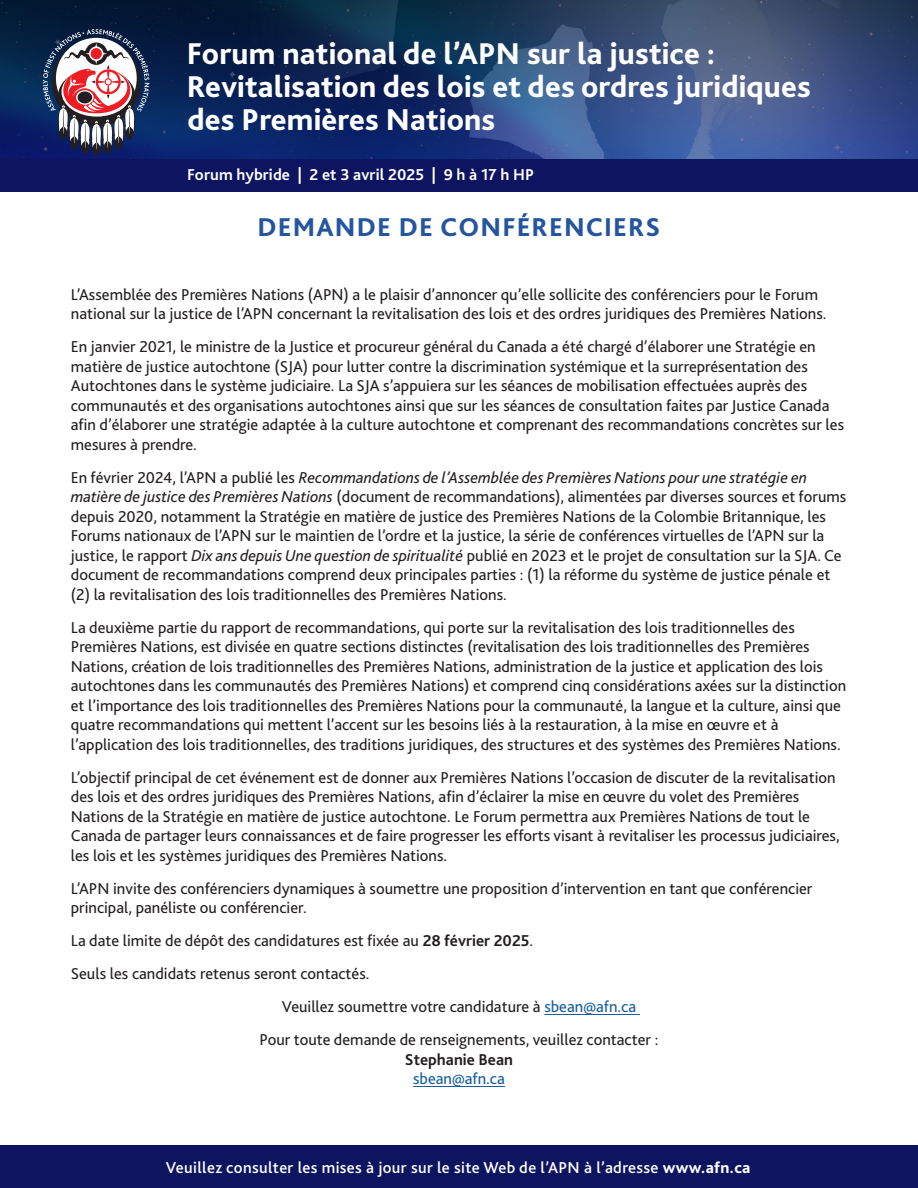
<style>
.page{position:relative;width:918px;height:1188px;background:#fff}
.page>*{position:absolute;margin:0;border:0;box-sizing:border-box;transform-origin:0 0}
.t1{font:800 31.5px/33px "Bliss 2";letter-spacing:.005em;color:#fff}
.t2{font:800 27px "Bliss 2";letter-spacing:.04em;color:#24559e}
.Body_Text{font:16.5px/19.5px "Bliss 2";color:#231f20}
.t3{font:500 16.5px "Bliss 2";letter-spacing:.02em;color:#fff}
.t4{font:700 16.5px "Bliss 2";letter-spacing:.005em;color:#fff}
.s1{font-style:italic}
.s2{font-weight:700}
.s3{color:#175d9e}
.s4{font-weight:800}
</style>
<div class="page">
<div style="left:0;top:1145px;width:918px;height:43px;background:#0e1460"></div>
<img style="left:0;top:0;width:918px;height:159px">
<svg style="left:43px;top:24px;width:207px;height:132px;background:#3e466b"></svg>
<div style="left:0;top:159px;width:918px;height:33px;background:#0e1460"></div>
<hr style="left:544px;top:1014px;width:96px;height:1px;background:#175d9e">
<hr style="left:413px;top:1086px;width:92px;height:1px;background:#175d9e">
<h1 class="t1" style="left:187px;top:36px;width:626px">Forum national de l’APN sur la justice :<br>Revitalisation des lois et des ordres juridiques des Premières Nations</h1>
<p class="t4" style="left:187px;top:164px;width:348px">Forum hybride | 2 et 3 avril 2025 | 9 h à 17 h HP</p>
<h2 class="t2" style="left:258px;top:210px;width:404px">DEMANDE DE CONFÉRENCIERS</h2>
<p class="Body_Text" style="left:71px;top:284px;width:757px">L’Assemblée des Premières Nations (APN) a le plaisir d’annoncer qu’elle sollicite des conférenciers pour le Forum national sur la justice de l’APN concernant la revitalisation des lois et des ordres juridiques des Premières Nations.</p>
<p class="Body_Text" style="left:71px;top:336px;width:775px">En janvier 2021, le ministre de la Justice et procureur général du Canada a été chargé d’élaborer une Stratégie en matière de justice autochtone (SJA) pour lutter contre la discrimination systémique et la surreprésentation des Autochtones dans le système judiciaire. La SJA s’appuiera sur les séances de mobilisation effectuées auprès des communautés et des organisations autochtones ainsi que sur les séances de consultation faites par Justice Canada afin d’élaborer une stratégie adaptée à la culture autochtone et comprenant des recommandations concrètes sur les mesures à prendre.</p>
<p class="Body_Text" style="left:71px;top:467px;width:777px">En février 2024, l’APN a publié les <span class="s1">Recommandations de l’Assemblée des Premières Nations pour une stratégie en matière de justice des Premières Nations</span> (document de recommandations), alimentées par diverses sources et forums depuis 2020, notamment la Stratégie en matière de justice des Premières Nations de la Colombie Britannique, les Forums nationaux de l’APN sur le maintien de l’ordre et la justice, la série de conférences virtuelles de l’APN sur la justice, le rapport <span class="s1">Dix ans depuis Une question de spiritualité</span> publié en 2023 et le projet de consultation sur la SJA. Ce document de recommandations comprend deux principales parties : (1) la réforme du système de justice pénale et (2) la revitalisation des lois traditionnelles des Premières Nations.</p>
<p class="Body_Text" style="left:71px;top:617px;width:777px">La deuxième partie du rapport de recommandations, qui porte sur la revitalisation des lois traditionnelles des Premières Nations, est divisée en quatre sections distinctes (revitalisation des lois traditionnelles des Premières Nations, création de lois traditionnelles des Premières Nations, administration de la justice et application des lois autochtones dans les communautés des Premières Nations) et comprend cinq considérations axées sur la distinction et l’importance des lois traditionnelles des Premières Nations pour la communauté, la langue et la culture, ainsi que quatre recommandations qui mettent l’accent sur les besoins liés à la restauration, à la mise en œuvre et à l’application des lois traditionnelles, des traditions juridiques, des structures et des systèmes des Premières Nations.</p>
<p class="Body_Text" style="left:71px;top:767px;width:770px">L’objectif principal de cet événement est de donner aux Premières Nations l’occasion de discuter de la revitalisation des lois et des ordres juridiques des Premières Nations, afin d’éclairer la mise en œuvre du volet des Premières Nations de la Stratégie en matière de justice autochtone. Le Forum permettra aux Premières Nations de tout le Canada de partager leurs connaissances et de faire progresser les efforts visant à revitaliser les processus judiciaires, les lois et les systèmes juridiques des Premières Nations.</p>
<p class="Body_Text" style="left:71px;top:878px;width:743px">L’APN invite des conférenciers dynamiques à soumettre une proposition d’intervention en tant que conférencier principal, panéliste ou conférencier.</p>
<p class="Body_Text" style="left:71px;top:930px;width:464px">La date limite de dépôt des candidatures est fixée au <span class="s2">28 février 2025</span>.</p>
<p class="Body_Text" style="left:71px;top:963px;width:300px">Seuls les candidats retenus seront contactés.</p>
<p class="Body_Text" style="left:282px;top:996px;width:356px">Veuillez soumettre votre candidature à <span class="s3">sbean@afn.ca</span></p>
<p class="Body_Text" style="left:260px;top:1029px;width:400px;text-align:center">Pour toute demande de renseignements, veuillez contacter :<br><span class="s2">Stephanie Bean<br></span><span class="s3">sbean@afn.ca</span></p>
<p class="t3" style="left:166px;top:1157px;width:586px">Veuillez consulter les mises à jour sur le site Web de l’APN à l’adresse <span class="s4">www.afn.ca</span></p>
</div>
